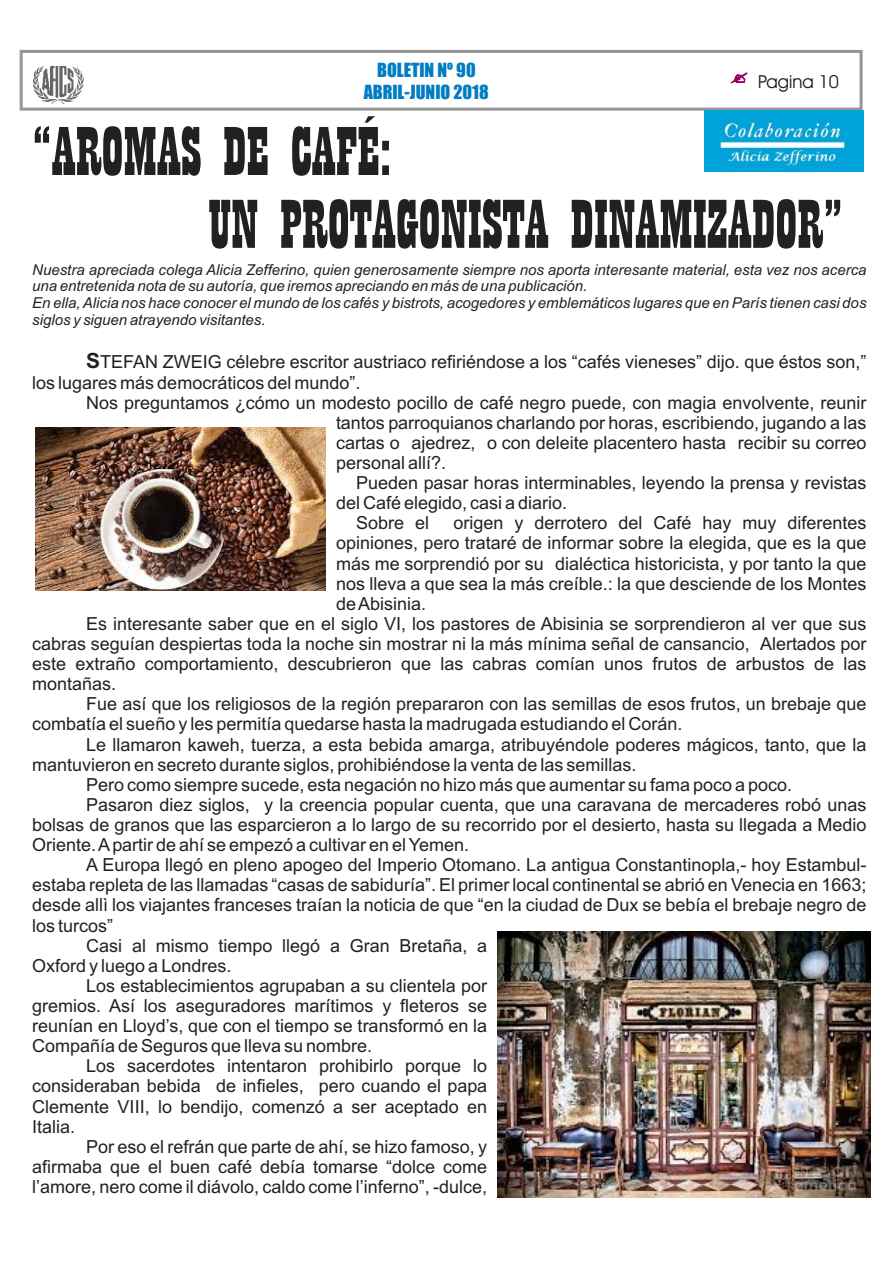
<style>
.page{position:relative;width:894px;height:1263px;background:#fff}
.page>*{position:absolute;margin:0;border:0;box-sizing:border-box;transform-origin:0 0}
.t1{font:72px/72.9px "Playbill";color:#212121}
.t2{font:18px/20.1px "Arial";color:#212121}
.t3{font:18px/21.9px "Impact";color:#007dc2;text-align:center}
.t4{font:18px "Avant Garde Bk BT";color:#1f1a17}
.t5{font:italic 15px/16.8px "Arial";color:#212121}
.s1{font-weight:700;font-size:21px}
</style>
<div class="page">
<div style="left:20px;top:50px;width:843px;height:61px;border:3px solid #969494"></div>
<svg style="left:731px;top:73px;width:16px;height:10px"></svg>
<img style="left:34px;top:66px;width:49px;height:38px">
<img style="left:704px;top:111px;width:160px;height:60px">
<img style="left:498px;top:932px;width:372px;height:266px">
<img style="left:35px;top:427px;width:290px;height:163px">
<p class="t3" style="left:364px;top:60px;width:127px">BOLETIN Nº 90<br>ABRIL-JUNIO 2018</p>
<p class="t4" style="left:758px;top:74px;width:82px">Pagina 10</p>
<h1 class="t1" style="left:208px;top:121px;width:636px;text-indent:-176px">“AROMAS DE CAFÉ:<br>UN PROTAGONISTA DINAMIZADOR”</h1>
<p class="t5" style="left:32px;top:262px;width:836px">Nuestra apreciada colega Alicia Zefferino, quien generosamente siempre nos aporta interesante material, esta vez nos acerca una entretenida nota de su autoría, que iremos apreciando en más de una publicación.<br>En ella, Alicia nos hace conocer el mundo de los cafés y bistrots, acogedores y emblemáticos lugares que en París tienen casi dos siglos y siguen atrayendo visitantes.</p>
<p class="t2" style="left:32px;top:353px;width:836px;line-height:20.7px;text-indent:54px"><span class="s1">S</span>TEFAN ZWEIG célebre escritor austriaco refiriéndose a los “cafés vieneses” dijo. que éstos son,” los lugares más democráticos del mundo”.</p>
<p class="t2" style="left:336px;top:394px;width:532px;text-align:justify;text-indent:-250px">Nos preguntamos ¿cómo un modesto pocillo de café negro puede, con magia envolvente, reunir tantos parroquianos charlando por horas, escribiendo, jugando a las cartas o ajedrez, o con deleite placentero hasta recibir su correo personal allí?.</p>
<p class="t2" style="left:356px;top:474px;width:512px">Pueden pasar horas interminables, leyendo la prensa y revistas</p>
<p class="t2" style="left:336px;top:495px;width:233px">del Café elegido, casi a diario.</p>
<p class="t2" style="left:356px;top:515px;width:75px">Sobre el</p>
<p class="t2" style="left:453px;top:515px;width:415px">origen y derrotero del Café hay muy diferentes</p>
<p class="t2" style="left:336px;top:535px;width:532px">opiniones, pero trataré de informar sobre la elegida, que es la que</p>
<p class="t2" style="left:336px;top:555px;width:532px">más me sorprendió por su dialéctica historicista, y por tanto la que</p>
<p class="t2" style="left:336px;top:575px;width:532px">nos lleva a que sea la más creíble.: la que desciende de los Montes</p>
<p class="t2" style="left:336px;top:595px;width:92px">de Abisinia.</p>
<p class="t2" style="left:86px;top:615px;width:782px">Es interesante saber que en el siglo VI, los pastores de Abisinia se sorprendieron al ver que sus</p>
<p class="t2" style="left:32px;top:635px;width:836px">cabras seguían despiertas toda la noche sin mostrar ni la más mínima señal de cansancio, Alertados por</p>
<p class="t2" style="left:32px;top:655px;width:836px">este extraño comportamiento, descubrieron que las cabras comían unos frutos de arbustos de las</p>
<p class="t2" style="left:32px;top:676px;width:85px">montañas.</p>
<p class="t2" style="left:86px;top:696px;width:782px">Fue así que los religiosos de la región prepararon con las semillas de esos frutos, un brebaje que</p>
<p class="t2" style="left:32px;top:716px;width:652px">combatía el sueño y les permitía quedarse hasta la madrugada estudiando el Corán.</p>
<p class="t2" style="left:86px;top:736px;width:782px">Le llamaron kaweh, tuerza, a esta bebida amarga, atribuyéndole poderes mágicos, tanto, que la</p>
<p class="t2" style="left:32px;top:756px;width:606px">mantuvieron en secreto durante siglos, prohibiéndose la venta de las semillas.</p>
<p class="t2" style="left:86px;top:776px;width:707px">Pero como siempre sucede, esta negación no hizo más que aumentar su fama poco a poco.</p>
<p class="t2" style="left:86px;top:796px;width:782px">Pasaron diez siglos, y la creencia popular cuenta, que una caravana de mercaderes robó unas</p>
<p class="t2" style="left:32px;top:816px;width:836px">bolsas de granos que las esparcieron a lo largo de su recorrido por el desierto, hasta su llegada a Medio</p>
<p class="t2" style="left:32px;top:836px;width:439px">Oriente. A partir de ahí se empezó a cultivar en el Yemen.</p>
<p class="t2" style="left:86px;top:857px;width:782px">A Europa llegó en pleno apogeo del Imperio Otomano. La antigua Constantinopla,- hoy Estambul-</p>
<p class="t2" style="left:32px;top:877px;width:836px">estaba repleta de las llamadas “casas de sabiduría”. El primer local continental se abrió en Venecia en 1663;</p>
<p class="t2" style="left:32px;top:897px;width:836px">desde allì los viajantes franceses traían la noticia de que “en la ciudad de Dux se bebía el brebaje negro de</p>
<p class="t2" style="left:32px;top:917px;width:83px">los turcos”</p>
<p class="t2" style="left:86px;top:937px;width:402px">Casi al mismo tiempo llegó a Gran Bretaña, a</p>
<p class="t2" style="left:32px;top:957px;width:201px">Oxford y luego a Londres.</p>
<p class="t2" style="left:86px;top:977px;width:402px">Los establecimientos agrupaban a su clientela por</p>
<p class="t2" style="left:32px;top:997px;width:456px">gremios. Así los aseguradores marítimos y fleteros se</p>
<p class="t2" style="left:32px;top:1017px;width:456px">reunían en Lloyd’s, que con el tiempo se transformó en la</p>
<p class="t2" style="left:32px;top:1038px;width:341px">Compañía de Seguros que lleva su nombre.</p>
<p class="t2" style="left:86px;top:1058px;width:402px">Los sacerdotes intentaron prohibirlo porque lo</p>
<p class="t2" style="left:32px;top:1078px;width:456px">consideraban bebida de infieles, pero cuando el papa</p>
<p class="t2" style="left:32px;top:1098px;width:456px">Clemente VIII, lo bendijo, comenzó a ser aceptado en</p>
<p class="t2" style="left:32px;top:1118px;width:44px">Italia.</p>
<p class="t2" style="left:86px;top:1138px;width:402px">Por eso el refrán que parte de ahí, se hizo famoso, y</p>
<p class="t2" style="left:32px;top:1158px;width:456px">afirmaba que el buen café debía tomarse “dolce come</p>
<p class="t2" style="left:32px;top:1178px;width:456px">l’amore, nero come il diávolo, caldo come l’inferno”, -dulce,</p>
</div>
